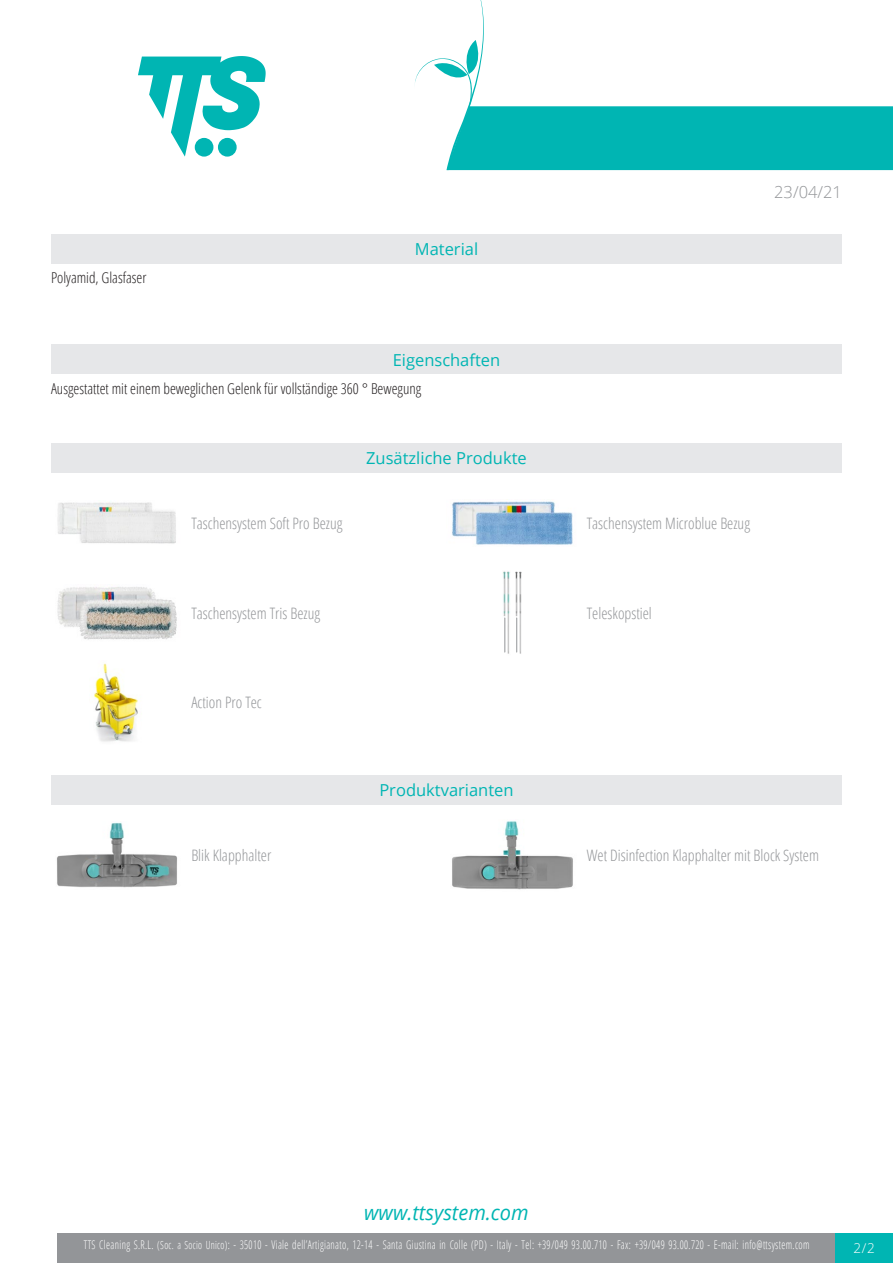
<style>
.page{position:relative;width:893px;height:1263px;background:#fff}
.page>*{position:absolute;margin:0;border:0;box-sizing:border-box;transform-origin:0 0}
.t1{font:italic 20.85px "Open Sans";color:#00b5b3;scale:.96 1}
.Titolo4{font:16.5px "Open Sans";color:#00b5b3}
.Titolo5{font:16.5px "Open Sans";color:#00b5b3}
.Titolo10{font:16.5px "Open Sans";color:#00b5b3}
.t2{font:300 16.5px "Open Sans";color:#939598}
.Titolo16{font:16.5px "Open Sans";color:#00b5b3}
.Nome{font:300 condensed 15.75px "Open Sans";color:#939598}
.Nome-2{font:300 15.75px "Open Sans Condensed";color:#939598}
.CaratteristicheTecni{font:300 condensed 15px "Open Sans";color:#231f20}
.Materiale{font:300 condensed 15px "Open Sans";color:#231f20}
.t3{font:300 13.5px "Open Sans";color:#fff}
.t4{font:300 12px "Open Sans Condensed";letter-spacing:.035em;color:#fff;scale:.85 1}
.s1{font-size:11.25px}
</style>
<div class="page">
<svg style="left:138px;top:56px;width:128px;height:101px"></svg>
<div style="left:57px;top:1233px;width:779px;height:30px;background:#939598"></div>
<div style="left:836px;top:1233px;width:57px;height:30px;background:#00b5b3"></div>
<svg style="left:415px;top:0;width:478px;height:170px"></svg>
<div style="left:51px;top:234px;width:791px;height:29px;background:#e6e7e9"></div>
<div style="left:51px;top:345px;width:791px;height:29px;background:#e6e7e9"></div>
<div style="left:51px;top:443px;width:791px;height:29px;background:#e6e7e9"></div>
<img style="left:57px;top:502px;width:119px;height:42px">
<img style="left:452px;top:501px;width:121px;height:44px">
<img style="left:57px;top:587px;width:120px;height:53px">
<img style="left:503px;top:571px;width:7px;height:83px">
<img style="left:515px;top:571px;width:7px;height:83px">
<hr style="left:505px;top:618px;width:1px;height:34px;background:#939598">
<hr style="left:516px;top:618px;width:1px;height:34px;background:#939598">
<img style="left:94px;top:663px;width:44px;height:79px">
<div style="left:51px;top:775px;width:791px;height:29px;background:#e6e7e9"></div>
<img style="left:57px;top:822px;width:120px;height:66px">
<img style="left:452px;top:821px;width:121px;height:69px">
<p class="Materiale" style="left:51px;top:268px;width:97px">Polyamid, Glasfaser</p>
<p class="Titolo16" style="left:415px;top:238px;width:65px">Material</p>
<h2 class="t2" style="left:774px;top:180px;width:69px">23/04/21</h2>
<p class="Titolo10" style="left:393px;top:348px;width:109px">Eigenschaften</p>
<p class="CaratteristicheTecni" style="left:51px;top:378px;width:372px">Ausgestattet mit einem beweglichen Gelenk für vollständige 360 ° Bewegung</p>
<p class="Titolo4" style="left:366px;top:446px;width:162px">Zusätzliche Produkte</p>
<p class="Nome" style="left:191px;top:513px;width:153px">Taschensystem Soft Pro Bezug</p>
<p class="Nome" style="left:587px;top:513px;width:165px">Taschensystem Microblue Bezug</p>
<p class="Nome" style="left:191px;top:602px;width:130px">Taschensystem Tris Bezug</p>
<p class="Nome" style="left:587px;top:602px;width:67px">Teleskopstiel</p>
<p class="Nome" style="left:191px;top:692px;width:72px">Action Pro Tec</p>
<p class="Titolo5" style="left:379px;top:779px;width:136px">Produktvarianten</p>
<p class="Nome-2" style="left:191px;top:845px;width:82px">Blik Klapphalter</p>
<p class="Nome-2" style="left:587px;top:845px;width:234px">Wet Disinfection Klapphalter mit Block System</p>
<h1 class="t1" style="left:364px;top:1198px;width:173px">www.ttsystem.com</h1>
<p class="t4" style="left:84px;top:1236px;width:855px">TTS Cleaning S.R.L. <span class="s1">(Soc. a Socio Unico)</span>: - 35010 - Viale dell’Artigianato, 12-14 - Santa Giustina in Colle (PD) - Italy - Tel: +39/049 93.00.710 - Fax: +39/049 93.00.720 - E-mail: info@ttsystem.com</p>
<p class="t3" style="left:854px;top:1239px;width:23px">2/2</p>
</div>
